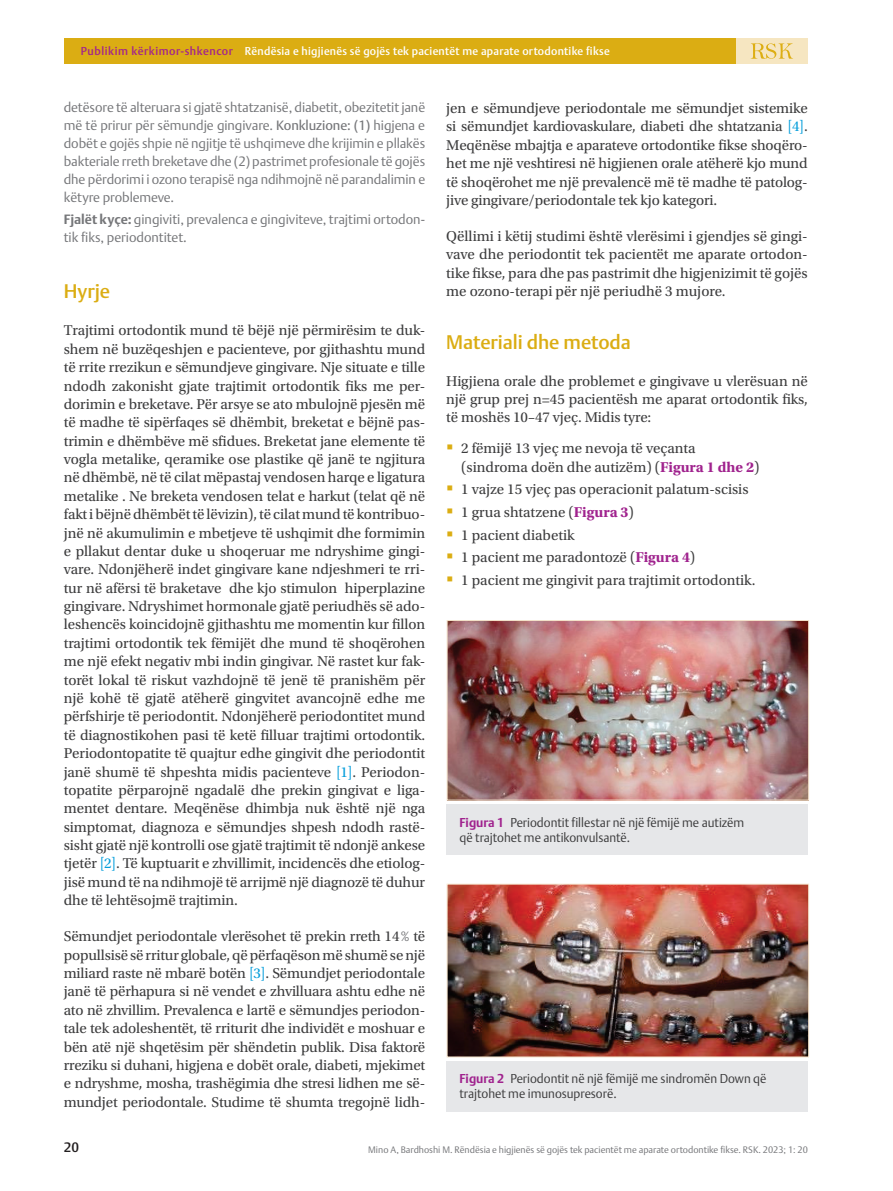
<style>
.page{position:relative;width:893px;height:1191px;background:#fff}
.page>*{position:absolute;margin:0;border:0;box-sizing:border-box;transform-origin:0 0}
.t1{font:500 19.5px "DTL Argo T";color:#dbad13}
.t2{font:15px/18.3px "Utopia Std";letter-spacing:-.005em;color:#3c3c3d;text-align:justify}
.t3{font:500 13.5px "DTL Argo T";color:#231f20}
.t4{font:300 13.35px/17.9px "DTL Argo T";letter-spacing:-.005em;color:#757679;text-align:justify}
.t5{font:300 12.75px/15px "DTL Argo T";color:#3c3c3d;scale:.96 1}
.t6{font:500 11.25px "DTL Argo T";letter-spacing:.025em;color:#fff}
.t7{font:300 9.3px "DTL Argo T";color:#757679}
.s1{font-size:11.4px;color:#a2238e}
.s2{font-weight:400}
.s3{font-weight:700}
.s4{font-size:13.65px}
.s5{color:#069edb}
.s6{font-family:"DTL Argo T";font-weight:300;font-size:13.35px;color:#757679}
.s7{font-weight:700;color:#a0238e}
</style>
<div class="page">
<img style="left:449px;top:885px;width:358px;height:170px">
<div style="left:447px;top:883px;width:362px;height:174px;border:1px solid #f4e2ca"></div>
<div style="left:447px;top:1060px;width:361px;height:51px;background:#e6e7e9"></div>
<div style="left:655px;top:38px;width:153px;height:26px;background:#f6e6c1"></div>
<svg style="left:751px;top:43px;width:42px;height:16px"></svg>
<div style="left:64px;top:38px;width:672px;height:26px;background:#dbad13"></div>
<img style="left:449px;top:622px;width:358px;height:176px">
<div style="left:447px;top:620px;width:362px;height:180px;border:1px solid #f4e2ca"></div>
<div style="left:447px;top:804px;width:361px;height:50px;background:#e6e7e9"></div>
<p class="t6" style="left:81px;top:44px;width:530px"><span class="s1">Publikim kërkimor-shkencor</span> Rëndësia e higjienës së gojës tek pacientët me aparate ortodontike fikse</p>
<p class="t4" style="left:64px;top:99px;width:363px">detësore të alteruara si gjatë shtatzanisë, diabetit, obezitetit janë më të prirur për sëmundje gingivare. <span class="s2">Konkluzione: (1)</span> higjena e dobët e gojës shpie në ngjitje të ushqimeve dhe krijimin e pllakës bakteriale rreth breketave dhe (2) pastrimet profesionale të gojës dhe përdorimi i ozono terapisë nga ndihmojnë në parandalimin e këtyre problemeve.</p>
<p class="t4" style="left:64px;top:210px;width:363px"><span class="s3">Fjalët kyçe:</span> gingiviti, prevalenca e gingiviteve, trajtimi ortodon&shy;tik fiks, periodontitet<span class="s4">.</span></p>
<h1 class="t1" style="left:64px;top:280px;width:48px">Hyrje</h1>
<p class="t2" style="left:64px;top:322px;width:363px">Trajtimi ortodontik mund të bëjë një përmirësim te duk&shy;shem në buzëqeshjen e pacienteve, por gjithashtu mund të rrite rrezikun e sëmundjeve gingivare. Nje situate e tille ndodh zakonisht gjate trajtimit ortodontik fiks me per&shy;dorimin e breketave. Për arsye se ato mbulojnë pjesën më të madhe të sipërfaqes së dhëmbit, breketat e bëjnë pas&shy;trimin e dhëmbëve më sfidues. Breketat jane elemente të vogla metalike, qeramike ose plastike që janë te ngjitura në dhëmbë, në të cilat mëpastaj vendosen harqe e ligatura metalike . Ne breketa vendosen telat e harkut (telat që në fakt i bëjnë dhëmbët të lëvizin), të cilat mund të kontribuo&shy;jnë në akumulimin e mbetjeve të ushqimit dhe formimin e pllakut dentar duke u shoqeruar me ndryshime gingi&shy;vare. Ndonjëherë indet gingivare kane ndjeshmeri te rri&shy;tur në afërsi të braketave dhe kjo stimulon hiperplazine gingivare. Ndryshimet hormonale gjatë periudhës së ado&shy;leshencës koincidojnë gjithashtu me momentin kur fillon trajtimi ortodontik tek fëmijët dhe mund të shoqërohen me një efekt negativ mbi indin gingivar. Në rastet kur fak&shy;torët lokal të riskut vazhdojnë të jenë të pranishëm për një kohë të gjatë atëherë gingvitet avancojnë edhe me përfshirje të periodontit. Ndonjëherë periodontitet mund të diagnostikohen pasi të ketë filluar trajtimi ortodontik.<br>Periodontopatite të quajtur edhe gingivit dhe periodontit janë shumë të shpeshta midis pacienteve <span class="s5">[1]</span>. Periodon&shy;topatite përparojnë ngadalë dhe prekin gingivat e liga&shy;mentet dentare. Meqënëse dhimbja nuk është një nga simptomat, diagnoza e sëmundjes shpesh ndodh rastë&shy;sisht gjatë një kontrolli ose gjatë trajtimit të ndonjë ankese tjetër <span class="s5">[2]</span>. Të kuptuarit e zhvillimit, incidencës dhe etiolog&shy;jisë mund të na ndihmojë të arrijmë një diagnozë të duhur dhe të lehtësojmë trajtimin.</p>
<p class="t2" style="left:64px;top:927px;width:363px">Sëmundjet periodontale vlerësohet të prekin rreth 14 <span class="s6">%</span> të popullsisë së rritur globale, që përfaqëson më shumë se një miliard raste në mbarë botën <span class="s5">[3]</span>. Sëmundjet periodontale janë të përhapura si në vendet e zhvilluara ashtu edhe në ato në zhvillim. Prevalenca e lartë e sëmundjes periodon&shy;tale tek adoleshentët, të rriturit dhe individët e moshuar e bën atë një shqetësim për shëndetin publik. Disa faktorë rreziku si duhani, higjena e dobët orale, diabeti, mjekimet e ndryshme, mosha, trashëgimia dhe stresi lidhen me së&shy;mundjet periodontale. Studime të shumta tregojnë lidh-</p>
<p class="t7" style="left:368px;top:1143px;width:441px">Mino A, Bardhoshi M. Rëndësia e higjienës së gojës tek pacientët me aparate ortodontike fikse. RSK. 2023; 1: 20</p>
<p class="t2" style="left:446px;top:99px;width:363px">jen e sëmundjeve periodontale me sëmundjet sistemike si sëmundjet kardiovaskulare, diabeti dhe shtatzania <span class="s5">[4]</span>.<br>Meqënëse mbajtja e aparateve ortodontike fikse shoqëro&shy;het me një veshtiresi në higjienen orale atëherë kjo mund të shoqërohet me një prevalencë më të madhe të patolog&shy;jive gingivare/periodontale tek kjo kategori.</p>
<p class="t2" style="left:446px;top:227px;width:363px">Qëllimi i këtij studimi është vlerësimi i gjendjes së gingi&shy;vave dhe periodontit tek pacientët me aparate ortodon&shy;tike fikse, para dhe pas pastrimit dhe higjenizimit të gojës me ozono-terapi për një periudhë 3 mujore.</p>
<h1 class="t1" style="left:446px;top:330px;width:186px">Materiali dhe metoda</h1>
<p class="t2" style="left:446px;top:372px;width:363px">Higjiena orale dhe problemet e gingivave u vlerësuan në një grup prej n=45 pacientësh me aparat ortodontik fiks, të moshës 10–47 vjeç. Midis tyre:</p>
<p class="t2" style="left:461px;top:439px;width:300px">2 fëmijë 13 vjeç me nevoja të veçanta (sindroma doën dhe autizëm) (<span class="s7">Figura 1 dhe 2</span>)</p>
<p class="t2" style="left:461px;top:478px;width:296px;line-height:22.6px;text-align:left">1 vajze 15 vjeç pas operacionit palatum-scisis 1 grua shtatzene (<span class="s7">Figura 3</span>)<br>1 pacient diabetik<br>1 pacient me paradontozë (<span class="s7">Figura 4</span>)<br>1 pacient me gingivit para trajtimit ortodontik.</p>
<p class="t5" style="left:459px;top:814px;width:298px"><span class="s7">Figura 1</span> Periodontit fillestar në një fëmijë me autizëm që trajtohet me antikonvulsantë.</p>
<p class="t5" style="left:459px;top:1071px;width:321px"><span class="s7">Figura 2</span> Periodontit në një fëmijë me sindromën Down që trajtohet me imunosupresorë.</p>
<p class="t3" style="left:64px;top:1139px;width:17px">20</p>
</div>
